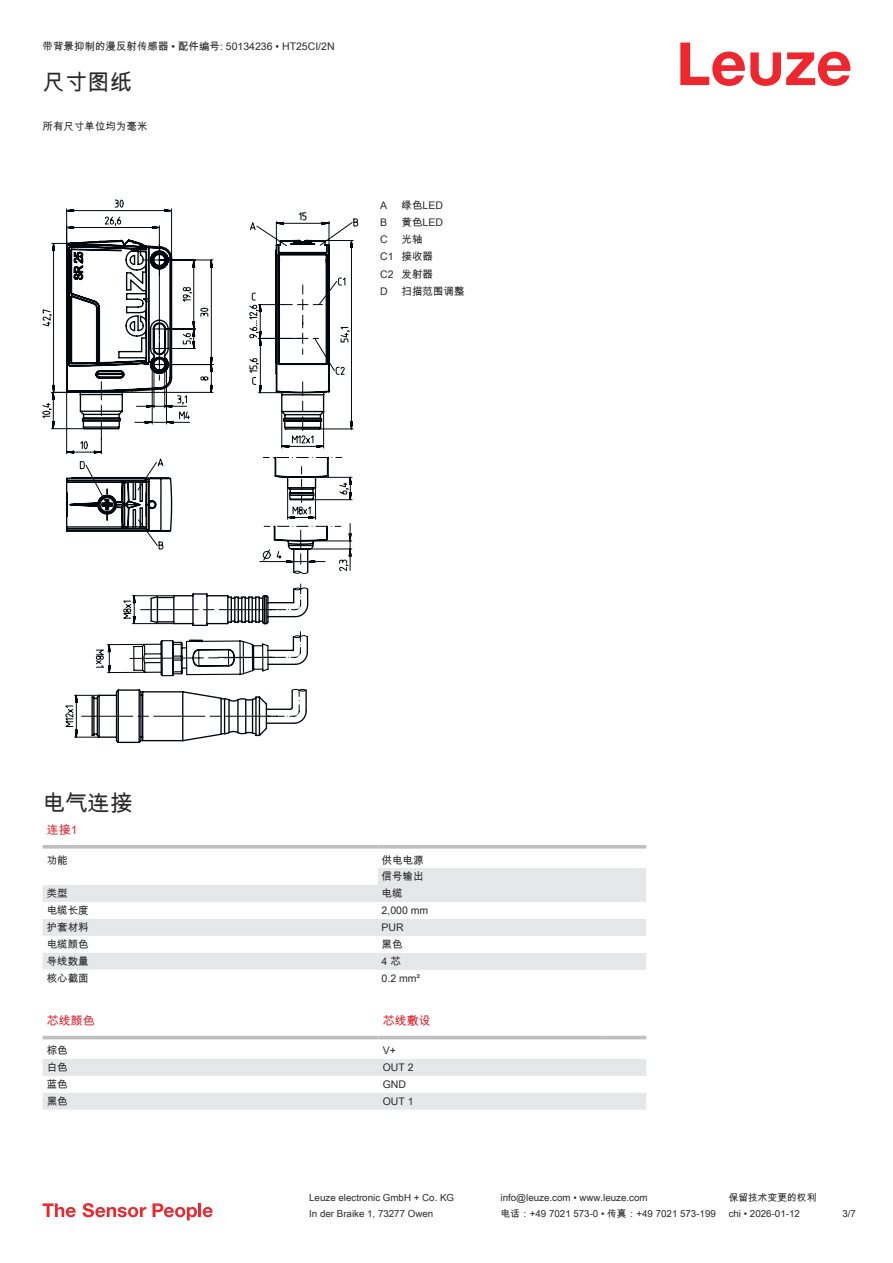
<style>
.page{position:relative;width:893px;height:1263px;background:#fff}
.page>*{position:absolute;margin:0;border:0;box-sizing:border-box;transform-origin:0 0}
.t1{font:22.5px "Arial Unicode MS";color:#2b292a}
.t2{font:12px "Arial Unicode MS";color:#db2a30}
.t3{font:10.5px/17px "Arial Unicode MS";color:#2b292a}
.t4{font:9.75px "Arial Unicode MS";color:#2b292a}
</style>
<div class="page">
<svg style="left:680px;top:43px;width:170px;height:43px"></svg>
<svg style="left:43px;top:885px;width:335px;height:85px;fill:#e6e7e9"></svg>
<svg style="left:43px;top:845px;width:335px;height:4px"></svg>
<svg style="left:378px;top:845px;width:268px;height:4px"></svg>
<div style="left:378px;top:868px;width:268px;height:17px;background:#e6e7e9"></div>
<div style="left:378px;top:885px;width:268px;height:17px;background:#e6e7e9"></div>
<div style="left:378px;top:919px;width:268px;height:17px;background:#e6e7e9"></div>
<div style="left:378px;top:953px;width:268px;height:17px;background:#e6e7e9"></div>
<svg style="left:43px;top:1035px;width:603px;height:5px"></svg>
<svg style="left:43px;top:1059px;width:603px;height:51px"></svg>
<hr style="left:43px;top:1036px;width:335px;height:3px;background:#bdbfc1">
<hr style="left:378px;top:1036px;width:226px;height:3px;background:#bdbfc1">
<hr style="left:604px;top:1036px;width:42px;height:3px;background:#bdbfc1">
<svg style="left:43px;top:1203px;width:33px;height:14px"></svg>
<svg style="left:83px;top:1203px;width:63px;height:14px"></svg>
<svg style="left:153px;top:1203px;width:44px;height:17px"></svg>
<hr style="left:198px;top:1203px;width:3px;height:14px;background:#ed272d">
<svg style="left:203px;top:1207px;width:10px;height:10px"></svg>
<svg style="left:43px;top:200px;width:315px;height:538px"></svg>
<svg style="left:133px;top:301px;width:136px;height:443px"></svg>
<svg style="left:95px;top:631px;width:214px;height:46px"></svg>
<p class="t3" style="left:43px;top:38px;width:294px">带背景抑制的漫反射传感器 • 配件编号: 50134236 • HT25CI/2N</p>
<h1 class="t1" style="left:43px;top:66px;width:91px">尺寸图纸</h1>
<p class="t3" style="left:43px;top:118px;width:106px">所有尺寸单位均为毫米</p>
<p class="t3" style="left:380px;top:197px;width:9px">A</p>
<p class="t3" style="left:402px;top:197px;width:43px">绿色LED</p>
<p class="t3" style="left:380px;top:214px;width:9px">B</p>
<p class="t3" style="left:402px;top:214px;width:43px">黄色LED</p>
<p class="t3" style="left:380px;top:231px;width:9px">C</p>
<p class="t3" style="left:380px;top:231px;width:54px;text-indent:21px">光轴<br>C1 接收器<br>C2 发射器<br>D</p>
<p class="t3" style="left:402px;top:282px;width:64px">扫描范围调整</p>
<h1 class="t1" style="left:43px;top:787px;width:91px">电气连接</h1>
<p class="t2" style="left:47px;top:821px;width:32px">连接1</p>
<p class="t3" style="left:47px;top:851px;width:22px">功能</p>
<p class="t3" style="left:382px;top:851px;width:43px">供电电源信号输出</p>
<p class="t3" style="left:47px;top:885px;width:22px">类型</p>
<p class="t3" style="left:382px;top:885px;width:22px">电缆</p>
<p class="t3" style="left:47px;top:902px;width:43px">电缆长度</p>
<p class="t3" style="left:382px;top:902px;width:48px">2,000 mm</p>
<p class="t3" style="left:47px;top:919px;width:43px">护套材料</p>
<p class="t3" style="left:382px;top:919px;width:24px">PUR</p>
<p class="t3" style="left:47px;top:936px;width:43px">电缆颜色</p>
<p class="t3" style="left:382px;top:936px;width:22px">黑色</p>
<p class="t3" style="left:47px;top:952px;width:43px">导线数量</p>
<p class="t3" style="left:382px;top:952px;width:21px">4 芯</p>
<p class="t3" style="left:47px;top:969px;width:43px">核心截面</p>
<p class="t3" style="left:382px;top:969px;width:40px">0.2 mm²</p>
<p class="t2" style="left:47px;top:1012px;width:49px">芯线颜色</p>
<p class="t2" style="left:383px;top:1012px;width:49px">芯线敷设</p>
<p class="t3" style="left:47px;top:1042px;width:22px">棕色</p>
<p class="t3" style="left:383px;top:1042px;width:15px">V+</p>
<p class="t3" style="left:47px;top:1059px;width:22px">白色</p>
<p class="t3" style="left:383px;top:1059px;width:32px">OUT 2</p>
<p class="t3" style="left:47px;top:1076px;width:22px">蓝色</p>
<p class="t3" style="left:383px;top:1076px;width:25px">GND</p>
<p class="t3" style="left:47px;top:1092px;width:22px">黑色</p>
<p class="t3" style="left:383px;top:1092px;width:32px">OUT 1</p>
<p class="t4" style="left:309px;top:1191px;width:146px">Leuze electronic GmbH + Co. KG</p>
<p class="t4" style="left:501px;top:1191px;width:149px">info@leuze.com • www.leuze.com</p>
<p class="t4" style="left:729px;top:1191px;width:89px">保留技术变更的权利</p>
<p class="t4" style="left:309px;top:1206px;width:126px">In der Braike 1, 73277 Owen</p>
<p class="t4" style="left:501px;top:1206px;width:217px">电话：+49 7021 573-0 • 传真：+49 7021 573-199</p>
<p class="t4" style="left:729px;top:1206px;width:73px">chi • 2026-01-12</p>
<p class="t4" style="left:842px;top:1206px;width:15px">3/7</p>
</div>
